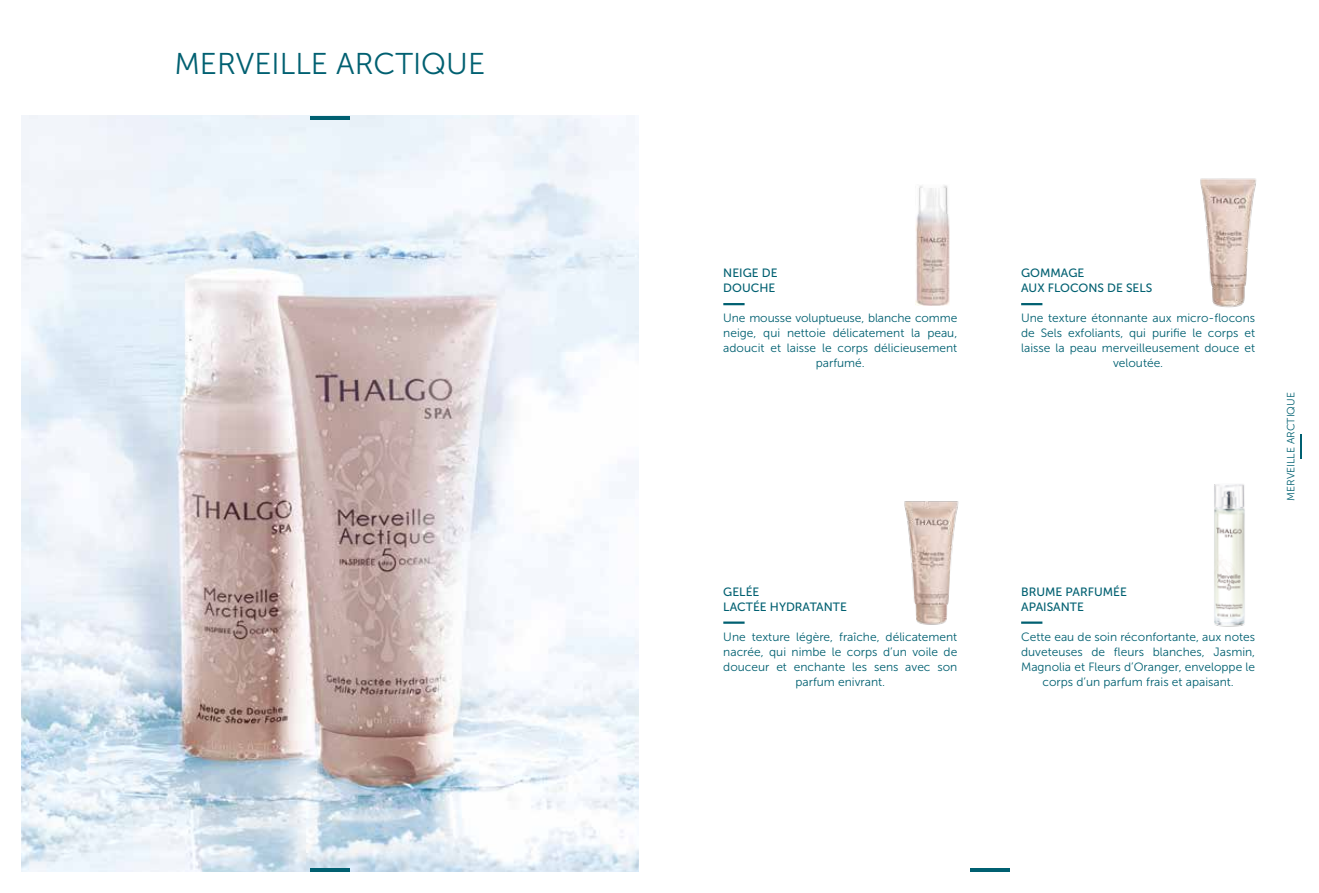
<style>
.page{position:relative;width:1319px;height:893px;background:#fff}
.page>*{position:absolute;margin:0;border:0;box-sizing:border-box;transform-origin:0 0}
.t1{font:30px "Museo Sans 300";color:#006071}
.t2{font:12px/15px "Museo Sans 300";color:#006071;text-align:center}
.t3{font:12px/15px "Museo Sans 500";color:#006071}
.t4{font:10.5px "Museo Sans 300";color:#006071}
</style>
<div class="page">
<img style="left:21px;top:116px;width:617px;height:756px">
<hr style="left:1299px;top:434px;width:2px;height:25px;background:#006071">
<img style="left:1200px;top:178px;width:56px;height:130px">
<img style="left:915px;top:185px;width:34px;height:121px">
<img style="left:904px;top:501px;width:55px;height:124px">
<img style="left:1214px;top:484px;width:31px;height:143px">
<hr style="left:310px;top:116px;width:39px;height:4px;background:#006071">
<hr style="left:310px;top:868px;width:39px;height:4px;background:#006071">
<hr style="left:969px;top:868px;width:40px;height:4px;background:#006071">
<hr style="left:723px;top:303px;width:21px;height:2px;background:#006071">
<hr style="left:1020px;top:303px;width:22px;height:2px;background:#006071">
<hr style="left:1020px;top:621px;width:22px;height:3px;background:#006071">
<hr style="left:723px;top:621px;width:21px;height:3px;background:#006071">
<h1 class="t1" style="left:174px;top:47px;width:312px">MERVEILLE ARCTIQUE</h1>
<p class="t3" style="left:723px;top:266px;width:56px">NEIGE DE<br>DOUCHE</p>
<p class="t2" style="left:723px;top:311px;width:235px">Une mousse voluptueuse, blanche comme neige, qui nettoie délicatement la peau, adoucit et laisse le corps délicieusement parfumé.</p>
<p class="t3" style="left:723px;top:584px;width:125px">GELÉE<br>LACTÉE HYDRATANTE</p>
<p class="t2" style="left:723px;top:629px;width:235px">Une texture légère, fraîche, délicatement nacrée, qui nimbe le corps d’un voile de douceur et enchante les sens avec son parfum enivrant.</p>
<p class="t3" style="left:1020px;top:266px;width:133px">GOMMAGE<br>AUX FLOCONS DE SELS</p>
<p class="t2" style="left:1020px;top:311px;width:235px">Une texture étonnante aux micro-flocons de Sels exfoliants, qui purifie le corps et laisse la peau merveilleusement douce et veloutée.</p>
<p class="t4" style="left:1284px;top:501px;width:110px;rotate:-90deg">MERVEILLE ARCTIQUE</p>
<p class="t3" style="left:1020px;top:584px;width:107px">BRUME PARFUMÉE<br>APAISANTE</p>
<p class="t2" style="left:1020px;top:629px;width:235px">Cette eau de soin réconfortante, aux notes duveteuses de fleurs blanches, Jasmin, Magnolia et Fleurs d’Oranger, enveloppe le corps d’un parfum frais et apaisant.</p>
</div>
